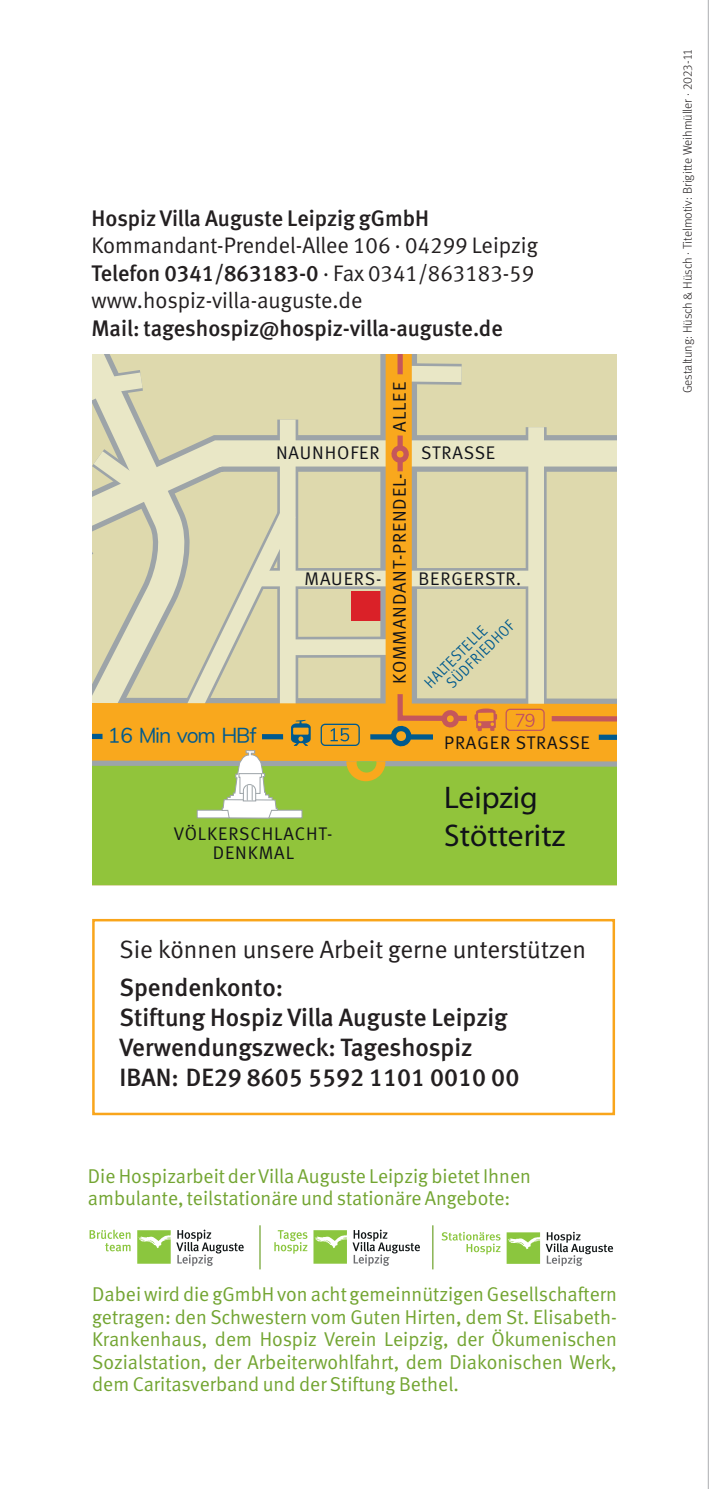
<style>
.page{position:relative;width:709px;height:1489px;background:#fff}
.page>*{position:absolute;margin:0;border:0;box-sizing:border-box;transform-origin:0 0}
.t1{font:31.5px/37.8px "Myriad";color:#111219}
.t2{font:25px/30px "Meta Medium LF";color:#231f20}
.t3{font:25px "Meta Normal LF";color:#231f20}
.t4{font:22.5px/27.5px "Meta Medium LF";color:#231f20}
.t5{font:21px "Font Awesome 5 Pro Solid";color:#005a8e}
.t6{font:20px/22.5px "Meta Normal";color:#73a532}
.t7{font:18.25px/18.2px "Meta Normal";letter-spacing:.05em;color:#111219;text-align:center}
.t8{font:15.75px/15.8px "Meta Cond Normal LF";color:#005a8e}
.t9{font:12.5px "Meta Light LF";color:#231f20}
.s1{font-family:"Meta Normal LF"}
</style>
<div class="page">
<div style="left:92px;top:747px;width:524px;height:138px;background:#91c43b"></div>
<div style="left:92px;top:918px;width:523px;height:197px;border:2px solid #f9a51b"></div>
<hr style="left:259px;top:1225px;width:1px;height:44px;background:#73a532">
<hr style="left:432px;top:1225px;width:1px;height:44px;background:#73a532">
<svg style="left:137px;top:1229px;width:107px;height:37px"></svg>
<svg style="left:90px;top:1229px;width:41px;height:22px"></svg>
<svg style="left:506px;top:1231px;width:107px;height:34px"></svg>
<svg style="left:441px;top:1232px;width:59px;height:22px"></svg>
<svg style="left:313px;top:1229px;width:107px;height:36px"></svg>
<svg style="left:274px;top:1230px;width:33px;height:23px"></svg>
<hr style="left:707px;top:0;width:2px;height:1488px;background:#bcbdc0">
<svg style="left:92px;top:354px;width:524px;height:465px"></svg>
<p class="t4" style="left:91px;top:206px;width:448px">Hospiz Villa Auguste Leipzig gGmbH <span class="s1">Kommandant-Prendel-Allee 106 · 04299 Leipzig </span>Telefon 0341/863183-0 <span class="s1">· Fax 0341/863183-59 www.hospiz-villa-auguste.de<br></span>Mail: tageshospiz@hospiz-villa-auguste.de</p>
<p class="t7" style="left:391px;top:431px;width:51px;rotate:-90deg">ALLEE</p>
<p class="t7" style="left:276px;top:444px;width:105px">NAUNHOFER</p>
<p class="t7" style="left:421px;top:444px;width:76px">STRASSE</p>
<p class="t5" style="left:159px;top:726px;width:80px">■ ❖□ ★</p>
<p class="t7" style="left:391px;top:683px;width:212px;rotate:-90deg">KOMMANDANT-PRENDEL-</p>
<p class="t7" style="left:304px;top:570px;width:78px">MAUERS-</p>
<p class="t7" style="left:418px;top:570px;width:104px">BERGERSTR.</p>
<p class="t8" style="left:433px;top:670px;width:90px;text-indent:-15px;rotate:-45deg">HALTESTELLE<br>SÜDFRIEDHOF</p>
<p class="t7" style="left:444px;top:734px;width:147px">PRAGER STRASSE</p>
<p class="t7" style="left:174px;top:826px;width:160px">VÖLKERSCHLACHT-<br>DENKMAL</p>
<p class="t1" style="left:444px;top:781px;width:122px">Leipzig<br>Stötteritz</p>
<p class="t3" style="left:119px;top:940px;width:468px">Sie können unsere Arbeit gerne unterstützen</p>
<p class="t2" style="left:119px;top:973px;width:401px">Spendenkonto:<br>Stiftung Hospiz Villa Auguste Leipzig<br>Verwendungszweck: Tageshospiz<br>IBAN: DE29 8605 5592 1101 0010 00</p>
<p class="t6" style="left:88px;top:1165px;width:444px">Die Hospizarbeit der Villa Auguste Leipzig bietet Ihnen ambulante, teilstationäre und stationäre Angebote:</p>
<p class="t6" style="left:92px;top:1284px;width:526px;text-align:justify">Dabei wird die gGmbH von acht gemeinnützigen Gesellschaftern getragen: den Schwestern vom Guten Hirten, dem St. Elisabeth-Krankenhaus, dem Hospiz Verein Leipzig, der Ökumenischen Sozial station, der Arbeiterwohlfahrt, dem Diakonischen Werk, dem Caritas verband und der Stiftung Bethel.</p>
<p class="t9" style="left:682px;top:393px;width:346px;rotate:-90deg">Gestaltung: Hüsch &amp; Hüsch · Titelmotiv: Brigitte Weihmüller · 2023-11</p>
</div>
